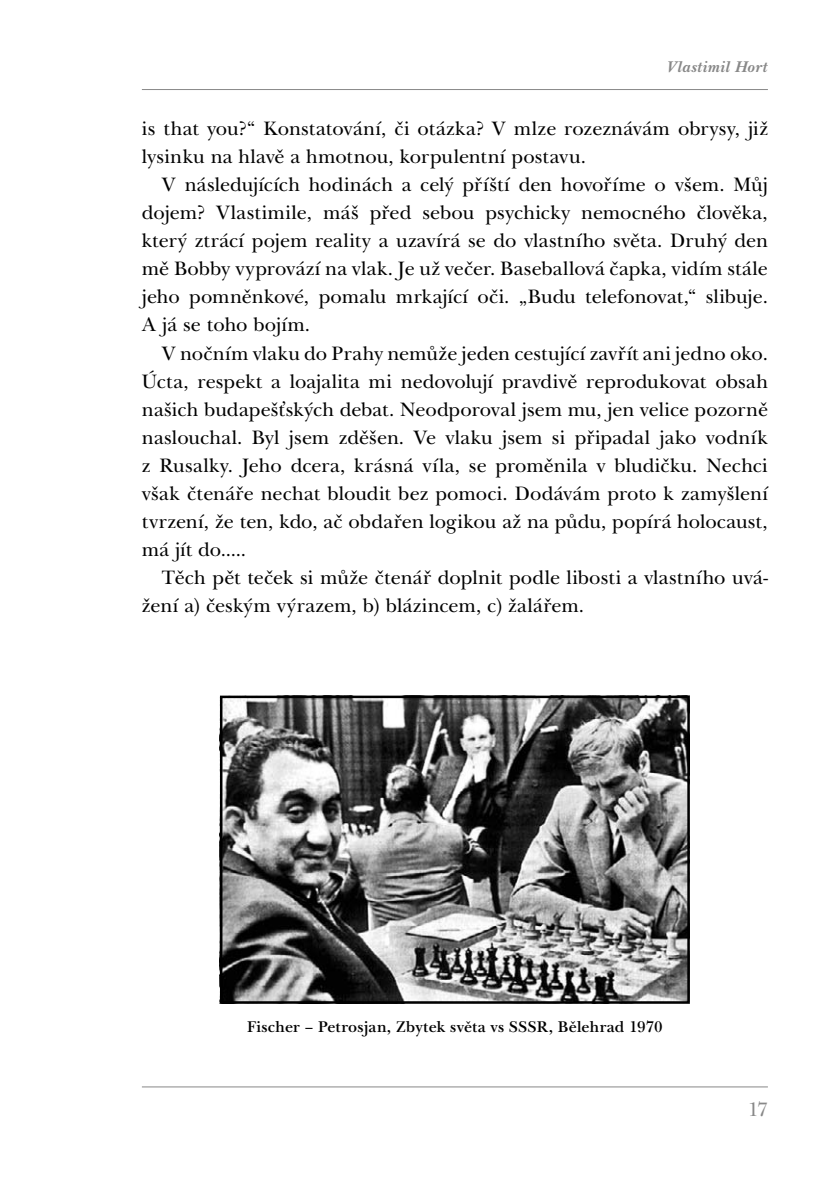
<style>
.page{position:relative;width:840px;height:1191px;background:#fff}
.page>*{position:absolute;margin:0;border:0;box-sizing:border-box;transform-origin:0 0}
.t1{font:20px "New Baskervilltc TOT Rom";letter-spacing:.005em;color:#000}
.t2{font:20px "New Baskervilltc TOT Rom";color:#888}
.t3{font:16px "New Baskervil Itc TOT Sem Bol";letter-spacing:.015em;color:#000}
.t4{font:italic 700 16px "New Baskervil Itc TOT";letter-spacing:.015em;color:#888}
</style>
<div class="page">
<hr style="left:142px;top:1086px;width:625px;height:1px;background:#888">
<img style="left:223px;top:698px;width:463px;height:302px">
<div style="left:220px;top:695px;width:469px;height:308px;border:2px solid #000"></div>
<hr style="left:142px;top:89px;width:625px;height:1px;background:#888">
<p class="t4" style="left:666px;top:60px;width:103px">Vlastimil Hort</p>
<p class="t1" style="left:142px;top:121px;width:627px">is that you?“ Konstatování, či otázka? V mlze rozeznávám obrysy, již</p>
<p class="t1" style="left:142px;top:149px;width:445px">lysinku na hlavě a hmotnou, korpulentní postavu.</p>
<p class="t1" style="left:162px;top:177px;width:607px">V následujících hodinách a celý příští den hovoříme o všem. Můj</p>
<p class="t1" style="left:142px;top:205px;width:627px">dojem? Vlastimile, máš před sebou psychicky nemocného člověka,</p>
<p class="t1" style="left:142px;top:233px;width:627px">který ztrácí pojem reality a uzavírá se do vlastního světa. Druhý den</p>
<p class="t1" style="left:142px;top:261px;width:627px">mě Bobby vyprovází na vlak. Je už večer. Baseballová čapka, vidím stále</p>
<p class="t1" style="left:142px;top:289px;width:627px">jeho pomněnkové, pomalu mrkající oči. „Budu telefonovat,“ slibuje.</p>
<p class="t1" style="left:142px;top:317px;width:169px">A já se toho bojím.</p>
<p class="t1" style="left:162px;top:345px;width:607px">V nočním vlaku do Prahy nemůže jeden cestující zavřít ani jedno oko.</p>
<p class="t1" style="left:142px;top:373px;width:627px">Úcta, respekt a loajalita mi nedovolují pravdivě reprodukovat obsah</p>
<p class="t1" style="left:142px;top:401px;width:627px">našich budapešťských debat. Neodporoval jsem mu, jen velice pozorně</p>
<p class="t1" style="left:142px;top:429px;width:627px">naslouchal. Byl jsem zděšen. Ve vlaku jsem si připadal jako vodník</p>
<p class="t1" style="left:142px;top:457px;width:627px">z Rusalky. Jeho dcera, krásná víla, se proměnila v bludičku. Nechci</p>
<p class="t1" style="left:142px;top:485px;width:627px">však čtenáře nechat bloudit bez pomoci. Dodávám proto k zamyšlení</p>
<p class="t1" style="left:142px;top:513px;width:627px">tvrzení, že ten, kdo, ač obdařen logikou až na půdu, popírá holocaust,</p>
<p class="t1" style="left:142px;top:541px;width:106px">má jít do.....</p>
<p class="t1" style="left:162px;top:569px;width:607px">Těch pět teček si může čtenář doplnit podle libosti a vlastního uvá-</p>
<p class="t1" style="left:142px;top:597px;width:443px">žení a) českým výrazem, b) blázincem, c) žalářem.</p>
<p class="t3" style="left:247px;top:1019px;width:417px">Fischer – Petrosjan, Zbytek světa vs SSSR, Bělehrad 1970</p>
<p class="t2" style="left:747px;top:1101px;width:21px">17</p>
</div>
